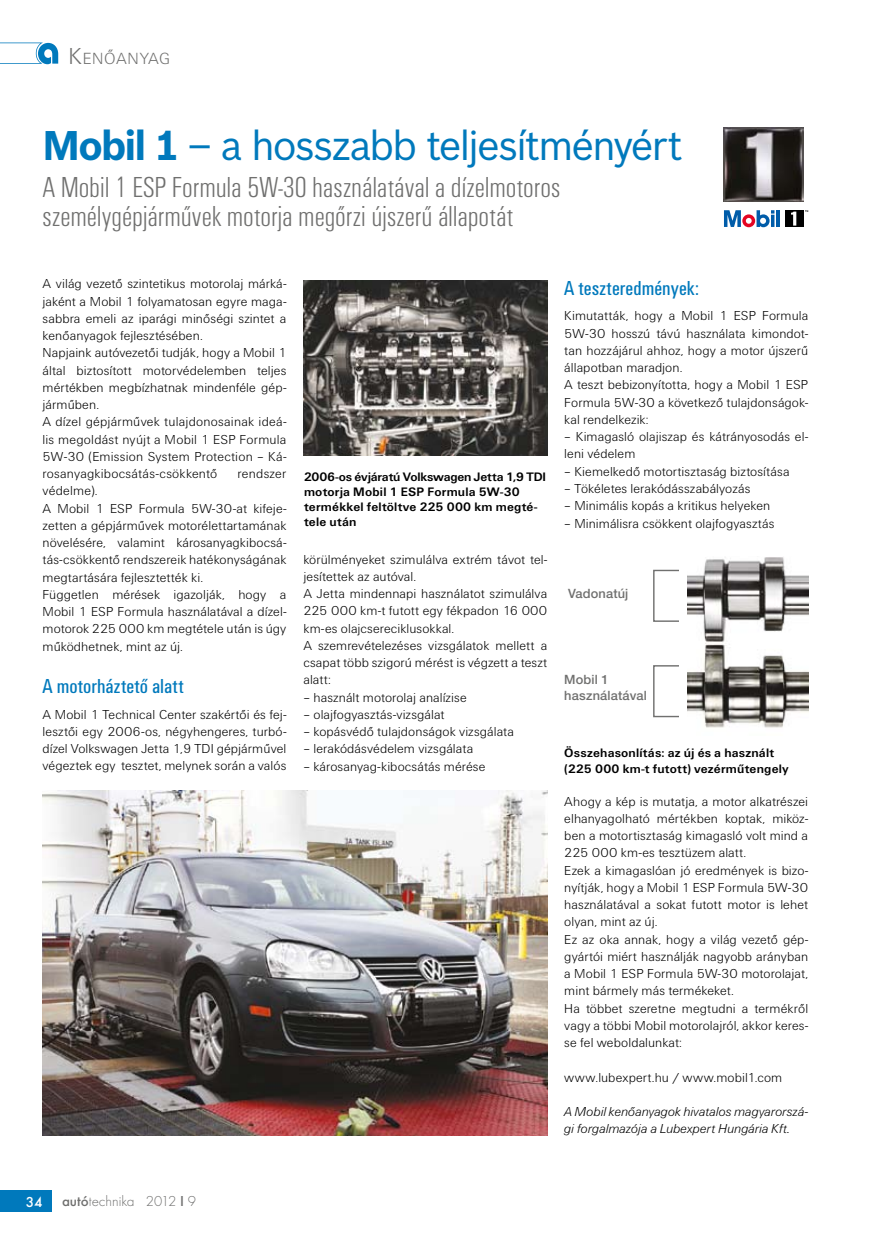
<style>
.page{position:relative;width:872px;height:1246px;background:#fff}
.page>*{position:absolute;margin:0;border:0;box-sizing:border-box;transform-origin:0 0}
.t1{font:40.5px "Bosch Sans East";letter-spacing:-.05em;color:#0079bc}
.t2{font:30px/28.5px "U001 Con Lig";letter-spacing:-.005em;color:#70706f}
.t3{font:21px "U001 Con";letter-spacing:.005em;color:#0079bc}
.t4{font:16.8px "U001 Lig";letter-spacing:.025em;color:#70706f}
.t5{font:300 15px "Futura TOT";color:#70706f}
.t6{font:500 15px "Futura TOT";color:#fff}
.t7{font:13.5px/17.2px "U001 Lig";letter-spacing:.005em;color:#000}
.t8{font:italic 13.5px/17.2px "U001 Lig";letter-spacing:-.01em;color:#000}
.t9{font:700 12.75px/15.3px "U001";letter-spacing:.015em;color:#000}
.t10{font:500 12.75px/15.5px "Helvetica Neue LT Pro";letter-spacing:.01em;color:#70706f}
.s1{font-size:24px}
.s2{font-weight:700}
.s3{font-weight:500}
</style>
<div class="page">
<div style="left:0;top:1191px;width:51px;height:21px;background:#0079bc"></div>
<svg style="left:0;top:43px;width:58px;height:21px"></svg>
<svg style="left:724px;top:210px;width:50px;height:17px"></svg>
<hr style="left:776px;top:210px;width:4px;height:17px;background:#005ca9">
<div style="left:785px;top:210px;width:18px;height:17px;background:#000"></div>
<svg style="left:791px;top:212px;width:5px;height:14px"></svg>
<img style="left:724px;top:128px;width:79px;height:73px">
<img style="left:303px;top:281px;width:245px;height:174px">
<img style="left:43px;top:791px;width:504px;height:344px">
<img style="left:687px;top:557px;width:121px;height:171px">
<div style="left:653px;top:570px;width:32px;height:52px;border:1px solid #70706f"></div>
<div style="left:679px;top:567px;width:7px;height:59px;background:#fff"></div>
<div style="left:653px;top:665px;width:32px;height:52px;border:1px solid #70706f"></div>
<div style="left:679px;top:663px;width:7px;height:58px;background:#fff"></div>
<p class="t4" style="left:68px;top:49px;width:103px"><span class="s1">K</span>ENŐANYAG</p>
<h1 class="t1" style="left:43px;top:120px;width:641px"><span class="s2">Mobil 1</span> – a hosszabb teljesítményért</h1>
<h2 class="t2" style="left:43px;top:174px;width:519px">A Mobil 1 ESP Formula 5W-30 használatával a dízelmotoros személygépjárművek motorja megőrzi újszerű állapotát</h2>
<p class="t7" style="left:43px;top:275px;width:245px">A világ vezető szintetikus motorolaj márká&shy;jaként a Mobil 1 folyamatosan egyre maga&shy;sabbra emeli az iparági minőségi szintet a kenőanyagok fejlesztésében.<br>Napjaink autóvezetői tudják, hogy a Mobil 1 által biztosított motorvédelemben teljes mértékben megbízhatnak mindenféle gép&shy;járműben.<br>A dízel gépjárművek tulajdonosainak ideá&shy;lis megoldást nyújt a Mobil 1 ESP Formula 5W-30 (Emission System Protection – Ká&shy;rosanyagkibocsátás-csökkentő</p>
<p class="t7" style="left:237px;top:465px;width:50px">rendszer</p>
<p class="t7" style="left:43px;top:482px;width:245px">védelme).<br>A Mobil 1 ESP Formula 5W-30-at kifeje&shy;zetten a gépjárművek motorélettartamának növelésére, valamint károsanyagkibocsá&shy;tás-csökkentő rendszereik hatékonyságának megtartására fejlesztették ki.<br>Független mérések igazolják, hogy a Mobil 1 ESP Formula használatával a dízel&shy;motorok 225 000 km megtétele után is úgy működhetnek, mint az új.</p>
<h3 class="t3" style="left:43px;top:674px;width:143px">A motorháztető alatt</h3>
<p class="t7" style="left:43px;top:706px;width:245px;text-align:justify">A Mobil 1 Technical Center szakértői és fej&shy;lesztői egy 2006-os, négyhengeres, turbó&shy;dízel Volkswagen Jetta 1,9 TDI gépjárművel végeztek egy tesztet, melynek során a valós</p>
<p class="t9" style="left:304px;top:469px;width:243px">2006-os évjáratú Volkswagen Jetta 1,9 TDI motorja Mobil 1 ESP Formula 5W-30 termékkel feltöltve 225 000 km megté&shy;tele után</p>
<p class="t7" style="left:303px;top:551px;width:245px">körülményeket szimulálva extrém távot tel&shy;jesítettek az autóval.<br>A Jetta mindennapi használatot szimulálva 225 000 km-t futott egy fékpadon 16 000 km-es olajcsereciklusokkal.<br>A szemrevételezéses vizsgálatok mellett a csapat több szigorú mérést is végzett a teszt alatt:</p>
<p class="t7" style="left:303px;top:689px;width:165px">– használt motorolaj analízise</p>
<p class="t7" style="left:303px;top:706px;width:143px">– olajfogyasztás-vizsgálat</p>
<p class="t7" style="left:303px;top:723px;width:212px">– kopásvédő tulajdonságok vizsgálata</p>
<p class="t7" style="left:303px;top:740px;width:171px">– lerakódásvédelem vizsgálata</p>
<p class="t7" style="left:303px;top:758px;width:183px">– károsanyag-kibocsátás mérése</p>
<h3 class="t3" style="left:564px;top:276px;width:136px">A teszteredmények:</h3>
<p class="t7" style="left:564px;top:307px;width:245px">Kimutatták, hogy a Mobil 1 ESP Formula 5W-30 hosszú távú használata kimondot&shy;tan hozzájárul ahhoz, hogy a motor újszerű állapotban maradjon.<br>A teszt bebizonyította, hogy a Mobil 1 ESP Formula 5W-30 a következő tulajdonságok&shy;kal rendelkezik:</p>
<p class="t7" style="left:564px;top:428px;width:245px">– Kimagasló olajiszap és kátrányosodás el&shy;leni védelem</p>
<p class="t7" style="left:564px;top:463px;width:227px">– Kiemelkedő motortisztaság biztosítása</p>
<p class="t7" style="left:564px;top:480px;width:187px">– Tökéletes lerakódásszabályozás</p>
<p class="t7" style="left:564px;top:497px;width:207px">– Minimális kopás a kritikus helyeken</p>
<p class="t7" style="left:564px;top:515px;width:212px">– Minimálisra csökkent olajfogyasztás</p>
<p class="t10" style="left:568px;top:585px;width:62px">Vadonatúj</p>
<p class="t10" style="left:564px;top:672px;width:84px">Mobil 1 használatával</p>
<p class="t9" style="left:564px;top:746px;width:226px">Összehasonlítás: az új és a használt (225 000 km-t futott) vezérműtengely</p>
<p class="t7" style="left:564px;top:793px;width:245px">Ahogy a kép is mutatja, a motor alkatrészei elhanyagolható mértékben koptak, miköz&shy;ben a motortisztaság kimagasló volt mind a 225 000 km-es tesztüzem alatt.<br>Ezek a kimagaslóan jó eredmények is bizo&shy;nyítják, hogy a Mobil 1 ESP Formula 5W-30 használatával a sokat futott motor is lehet olyan, mint az új.<br>Ez az oka annak, hogy a világ vezető gép&shy;gyártói miért használják nagyobb arányban a Mobil 1 ESP Formula 5W-30 motorolajat, mint bármely más termékeket.<br>Ha többet szeretne megtudni a termékről vagy a többi Mobil motorolajról, akkor keres&shy;se fel weboldalunkat:</p>
<p class="t7" style="left:564px;top:1069px;width:219px">www.lubexpert.hu / www.mobil1.com</p>
<p class="t8" style="left:564px;top:1103px;width:246px">A Mobil kenőanyagok hivatalos magyarorszá&shy;gi forgalmazója a Lubexpert Hungária Kft.</p>
<p class="t6" style="left:26px;top:1193px;width:18px">34</p>
<p class="t5" style="left:62px;top:1193px;width:135px"><span class="s3">autó</span>technika 2012 <span class="s3">I</span> 9</p>
</div>
